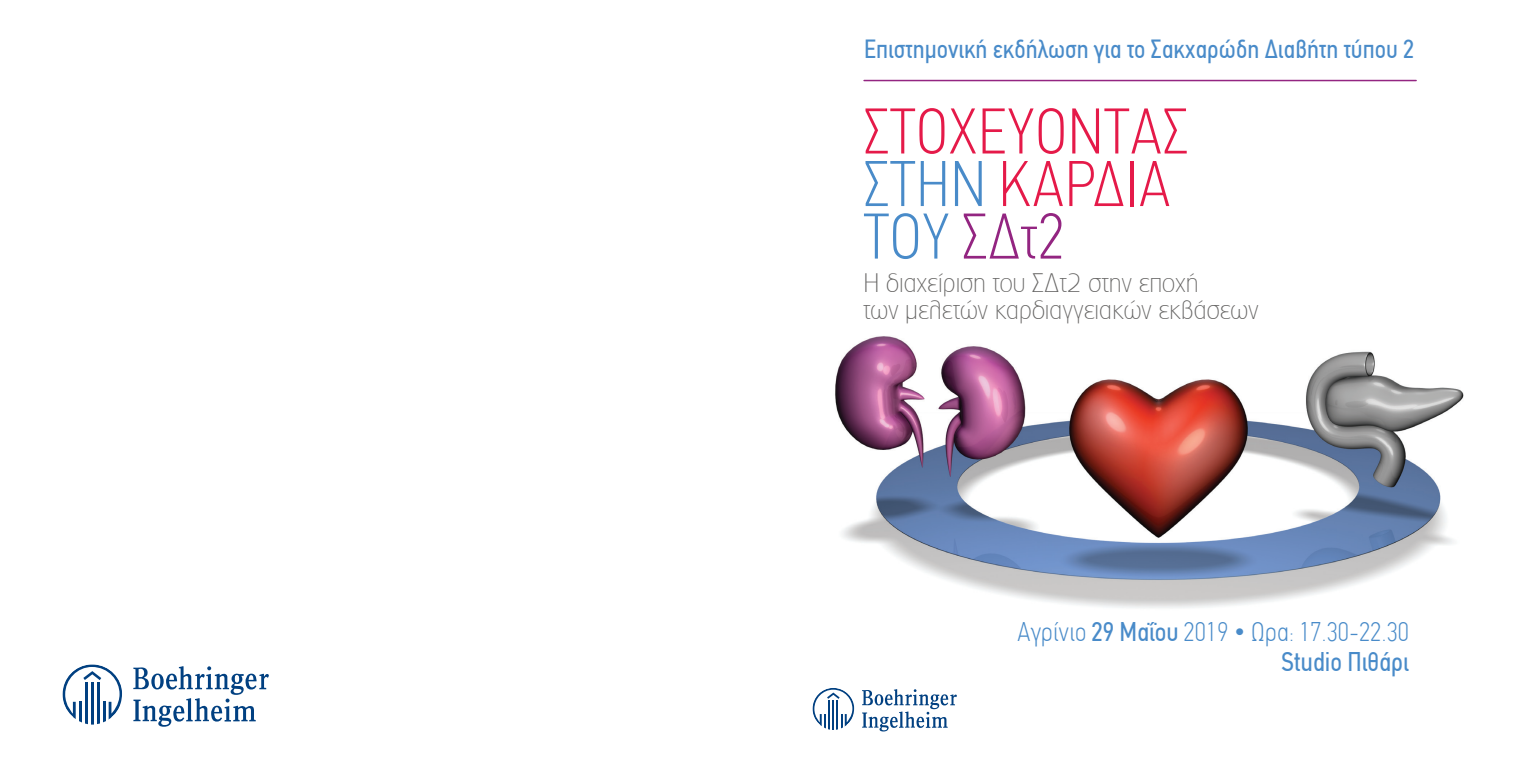
<style>
.page{position:relative;width:1531px;height:766px;background:#fff}
.page>*{position:absolute;margin:0;border:0;box-sizing:border-box;transform-origin:0 0}
.t1{font:100 condensed 64.65px "PF Din Text";color:#e51a49}
.t2{font:100 condensed 64.65px "PF Din Text";color:#932581}
.t3{font:100 condensed 27px "PF Din Text";color:#498bc9}
.t4{font:27px "PF Din Text Condensed";color:#498bc9}
.t5{font:26.25px "PF Din Text Condensed";color:#498bc9}
.t6{font:100 25.5px/27px "PF Lounge";color:#646362}
.s1{color:#498bc9}
.s2{font-family:"PF Din Text Condensed";font-weight:400;font-stretch:normal}
</style>
<div class="page">
<img style="left:835px;top:336px;width:629px;height:272px">
<hr style="left:864px;top:80px;width:552px;height:1px;background:#932581">
<svg style="left:862px;top:689px;width:95px;height:42px"></svg>
<svg style="left:812px;top:688px;width:42px;height:41px"></svg>
<svg style="left:133px;top:666px;width:136px;height:60px"></svg>
<hr style="left:85px;top:682px;width:3px;height:42px;background:#014081">
<hr style="left:91px;top:682px;width:3px;height:42px;background:#014081">
<hr style="left:97px;top:682px;width:3px;height:42px;background:#014081">
<svg style="left:63px;top:664px;width:59px;height:59px"></svg>
<p class="t5" style="left:864px;top:34px;width:551px">Επιστημονική εκδήλωση για το Σακχαρώδη Διαβήτη τύπου 2</p>
<p class="t1" style="left:863px;top:94px;width:327px">ΣΤΟΧΕΥΟΝΤΑΣ</p>
<p class="t1" style="left:863px;top:146px;width:309px"><span class="s1">ΣΤΗΝ</span> ΚΑΡΔΙΑ</p>
<p class="t2" style="left:863px;top:199px;width:203px"><span class="s1">ΤΟΥ</span> ΣΔτ2</p>
<p class="t6" style="left:863px;top:269px;width:397px">Η διαχείριση του ΣΔτ2 στην εποχή<br>των μελετών καρδιαγγειακών εκβάσεων</p>
<p class="t3" style="left:1017px;top:616px;width:393px">Αγρίνιο <span class="s2">29 Μαΐου</span> 2019 • Ωρα: 17.30-22.30</p>
<p class="t4" style="left:1281px;top:646px;width:129px">Studio Πιθάρι</p>
</div>
